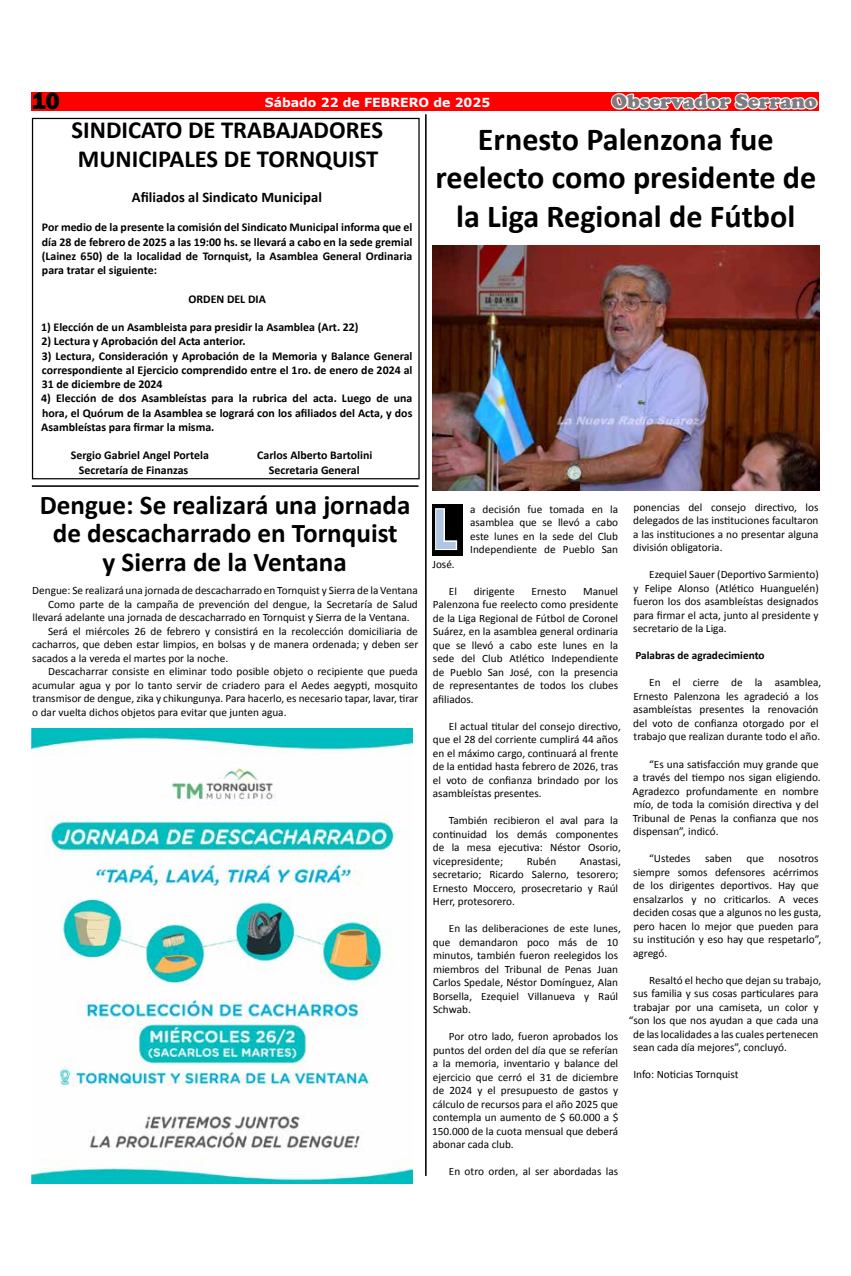
<style>
.page{position:relative;width:851px;height:1276px;background:#fff}
.page>*{position:absolute;margin:0;border:0;box-sizing:border-box;transform-origin:0 0}
.t1{font:700 56.25px "Ebrima";color:#afc5e1;scale:.83 1}
.t2{font:700 32.12px/38.5px "Calibri";color:#000;text-align:center}
.t3{font:700 27.12px/28.8px "Calibri";color:#000;text-align:center}
.t4{font:700 24.62px/29.5px "Calibri";color:#000}
.t5{font:800 24.62px "Franklin Gothic";color:#000}
.t6{font:900 20px "Cooper";color:#7c7d80}
.t7{font:700 14.62px "Calibri";color:#000}
.t8{font:700 12.5px "Verdana";color:#fff}
.t9{font:700 11.88px/14.2px "Calibri";color:#000;text-align:justify}
.t10{font:11.25px/13.5px "Calibri";color:#000}
.t11{font:700 11.25px "Calibri";color:#000}
</style>
<div class="page">
<div style="left:32px;top:92px;width:787px;height:18px;background:#f00"></div>
<svg style="left:609px;top:93px;width:210px;height:18px"></svg>
<div style="left:432px;top:504px;width:31px;height:52px;background:#000"></div>
<svg style="left:435px;top:508px;width:23px;height:43px"></svg>
<img style="left:432px;top:245px;width:387px;height:245px">
<hr style="left:426px;top:114px;width:1px;height:1062px;background:#000">
<hr style="left:425px;top:114px;width:1px;height:1062px;background:#000">
<img style="left:32px;top:728px;width:380px;height:455px">
<hr style="left:32px;top:486px;width:386px;height:1px;background:#000">
<div style="left:32px;top:118px;width:387px;height:361px;border:1px solid #000"></div>
<h3 class="t5" style="left:31px;top:85px;width:30px">10</h3>
<p class="t8" style="left:265px;top:93px;width:227px">Sábado 22 de FEBRERO de 2025</p>
<h3 class="t6" style="left:611px;top:90px;width:207px">Observador Serrano</h3>
<h3 class="t4" style="left:72px;top:115px;width:313px">SINDICATO DE TRABAJADORES<br>MUNICIPALES DE TORNQUIST</h3>
<p class="t7" style="left:132px;top:188px;width:191px">Afiliados al Sindicato Municipal</p>
<p class="t9" style="left:42px;top:220px;width:372px">Por medio de la presente la comisión del Sindicato Municipal informa que el día 28 de febrero de 2025 a las 19:00 hs. se llevará a cabo en la sede gremial (Lainez 650) de la localidad de Tornquist, la Asamblea General Ordinaria para tratar el siguiente:</p>
<p class="t9" style="left:188px;top:291px;width:79px">ORDEN DEL DIA</p>
<p class="t9" style="left:41px;top:320px;width:319px">1) Elección de un Asambleista para presidir la Asamblea (Art. 22)</p>
<p class="t9" style="left:41px;top:334px;width:205px">2) Lectura y Aprobación del Acta anterior.</p>
<p class="t9" style="left:42px;top:348px;width:372px">3) Lectura, Consideración y Aprobación de la Memoria y Balance General correspondiente al Ejercicio comprendido entre el 1ro. de enero de 2024 al 31 de diciembre de 2024</p>
<p class="t9" style="left:41px;top:391px;width:372px">4) Elección de dos Asambleístas para la rubrica del acta. Luego de una hora, el Quórum de la Asamblea se logrará con los afiliados del Acta, y dos Asambleístas para firmar la misma.</p>
<p class="t9" style="left:71px;top:448px;width:139px">Sergio Gabriel Angel Portela</p>
<p class="t9" style="left:257px;top:448px;width:117px">Carlos Alberto Bartolini</p>
<p class="t9" style="left:79px;top:462px;width:111px">Secretaría de Finanzas</p>
<p class="t9" style="left:269px;top:462px;width:92px">Secretaria General</p>
<h3 class="t3" style="left:40px;top:490px;width:372px">Dengue: Se realizará una jornada de descacharrado en Tornquist<br>y Sierra de la Ventana</h3>
<p class="t10" style="left:32px;top:584px;width:387px">Dengue: Se realizará una jornada de descacharrado en Tornquist y Sierra de la Ventana</p>
<p class="t10" style="left:48px;top:597px;width:371px">Como parte de la campaña de prevención del dengue, la Secretaría de Salud</p>
<p class="t10" style="left:33px;top:611px;width:378px">llevará adelante una jornada de descacharrado en Tornquist y Sierra de la Ventana.</p>
<p class="t10" style="left:48px;top:624px;width:371px">Será el miércoles 26 de febrero y consistirá en la recolección domiciliaria de</p>
<p class="t10" style="left:32px;top:638px;width:387px">cacharros, que deben estar limpios, en bolsas y de manera ordenada; y deben ser</p>
<p class="t10" style="left:32px;top:651px;width:197px">sacados a la vereda el martes por la noche.</p>
<p class="t10" style="left:48px;top:665px;width:371px">Descacharrar consiste en eliminar todo posible objeto o recipiente que pueda</p>
<p class="t10" style="left:32px;top:678px;width:387px">acumular agua y por lo tanto servir de criadero para el Aedes aegypti, mosquito</p>
<p class="t10" style="left:33px;top:692px;width:387px">transmisor de dengue, zika y chikungunya. Para hacerlo, es necesario tapar, lavar, tirar</p>
<p class="t10" style="left:32px;top:705px;width:256px">o dar vuelta dichos objetos para evitar que junten agua.</p>
<h2 class="t2" style="left:435px;top:120px;width:382px">Ernesto Palenzona fue reelecto como presidente de la Liga Regional de Fútbol</h2>
<p class="t10" style="left:470px;top:502px;width:149px;text-align:justify">a decisión fue tomada en la asamblea que se llevó a cabo este lunes en la sede del Club Independiente de Pueblo San</p>
<h1 class="t1" style="left:432px;top:487px;width:30px">L</h1>
<p class="t10" style="left:432px;top:557px;width:24px">José.</p>
<p class="t10" style="left:449px;top:584px;width:10px">El</p>
<p class="t10" style="left:473px;top:584px;width:42px">dirigente</p>
<p class="t10" style="left:531px;top:584px;width:36px">Ernesto</p>
<p class="t10" style="left:433px;top:584px;width:187px;text-align:justify;text-indent:150px">Manuel Palenzona fue reelecto como presidente de la Liga Regional de Fútbol de Coronel Suárez, en la asamblea general ordinaria que se llevó a cabo este lunes en la sede del Club Atlético Independiente de Pueblo San José, con la presencia de representantes de todos los clubes afiliados.</p>
<p class="t10" style="left:433px;top:719px;width:189px;text-indent:16px">El actual titular del consejo directivo, que el 28 del corriente cumplirá 44 años en el máximo cargo, continuará al frente de la entidad hasta febrero de 2026, tras el voto de confianza brindado por los asambleístas presentes.</p>
<p class="t10" style="left:433px;top:814px;width:189px;text-indent:16px">También recibieron el aval para la continuidad los demás componentes de la mesa ejecutiva: Néstor Osorio, vicepresidente;</p>
<p class="t10" style="left:526px;top:854px;width:31px">Rubén</p>
<p class="t10" style="left:433px;top:854px;width:189px;text-indent:147px">Anastasi, secretario; Ricardo Salerno, tesorero;<br>Ernesto Moccero, prosecretario y Raúl<br>Herr, protesorero.</p>
<p class="t10" style="left:432px;top:922px;width:190px;text-indent:16px">En las deliberaciones de este lunes, que demandaron poco más de 10 minutos, también fueron reelegidos los miembros del Tribunal de Penas Juan<br>Carlos Spedale, Néstor Domínguez, Alan<br>Borsella, Ezequiel Villanueva y Raúl<br>Schwab.</p>
<p class="t10" style="left:432px;top:1030px;width:188px;text-align:justify;text-indent:17px">Por otro lado, fueron aprobados los puntos del orden del día que se referían a la memoria, inventario y balance del ejercicio que cerró el 31 de diciembre de 2024 y el presupuesto de gastos y cálculo de recursos para el año 2025 que contempla un aumento de $ 60.000 a $ 150.000 de la cuota mensual que deberá abonar cada club.</p>
<p class="t10" style="left:449px;top:1165px;width:171px">En otro orden, al ser abordadas las</p>
<p class="t10" style="left:633px;top:500px;width:187px;text-align:justify">ponencias del consejo directivo, los delegados de las instituciones facultaron a las instituciones a no presentar alguna división obligatoria.</p>
<p class="t10" style="left:633px;top:568px;width:187px;text-align:justify;text-indent:16px">Ezequiel Sauer (Deportivo Sarmiento) y Felipe Alonso (Atlético Huanguelén) fueron los dos asambleístas designados para firmar el acta, junto al presidente y secretario de la Liga.</p>
<p class="t11" style="left:635px;top:648px;width:130px">Palabras de agradecimiento</p>
<p class="t10" style="left:633px;top:676px;width:189px;text-indent:16px">En el cierre de la asamblea, Ernesto Palenzona les agradeció a los asambleístas presentes la renovación del voto de confianza otorgado por el trabajo que realizan durante todo el año.</p>
<p class="t10" style="left:632px;top:757px;width:190px;text-indent:17px">“Es una satisfacción muy grande que a través del tiempo nos sigan eligiendo.<br>Agradezco profundamente en nombre mío, de toda la comisión directiva y del Tribunal de Penas la confianza que nos dispensan”, indicó.</p>
<p class="t10" style="left:649px;top:851px;width:43px">“Ustedes</p>
<p class="t10" style="left:705px;top:851px;width:29px">saben</p>
<p class="t10" style="left:746px;top:851px;width:19px">que</p>
<p class="t10" style="left:633px;top:851px;width:189px;text-indent:145px">nosotros siempre somos defensores acérrimos de los dirigentes deportivos. Hay que ensalzarlos y no criticarlos. A veces deciden cosas que a algunos no les gusta, pero hacen lo mejor que pueden para su institución y eso hay que respetarlo”, agregó.</p>
<p class="t10" style="left:649px;top:973px;width:173px">Resaltó el hecho que dejan su trabajo,</p>
<p class="t10" style="left:633px;top:986px;width:187px">sus familia y sus cosas particulares para</p>
<p class="t10" style="left:633px;top:1000px;width:187px">trabajar por una camiseta, un color y</p>
<p class="t10" style="left:628px;top:1013px;width:191px">“son los que nos ayudan a que cada una</p>
<p class="t10" style="left:633px;top:1027px;width:187px">de las localidades a las cuales pertenecen</p>
<p class="t10" style="left:633px;top:1040px;width:155px">sean cada día mejores”, concluyó.</p>
<p class="t10" style="left:633px;top:1067px;width:107px">Info: Noticias Tornquist</p>
</div>
